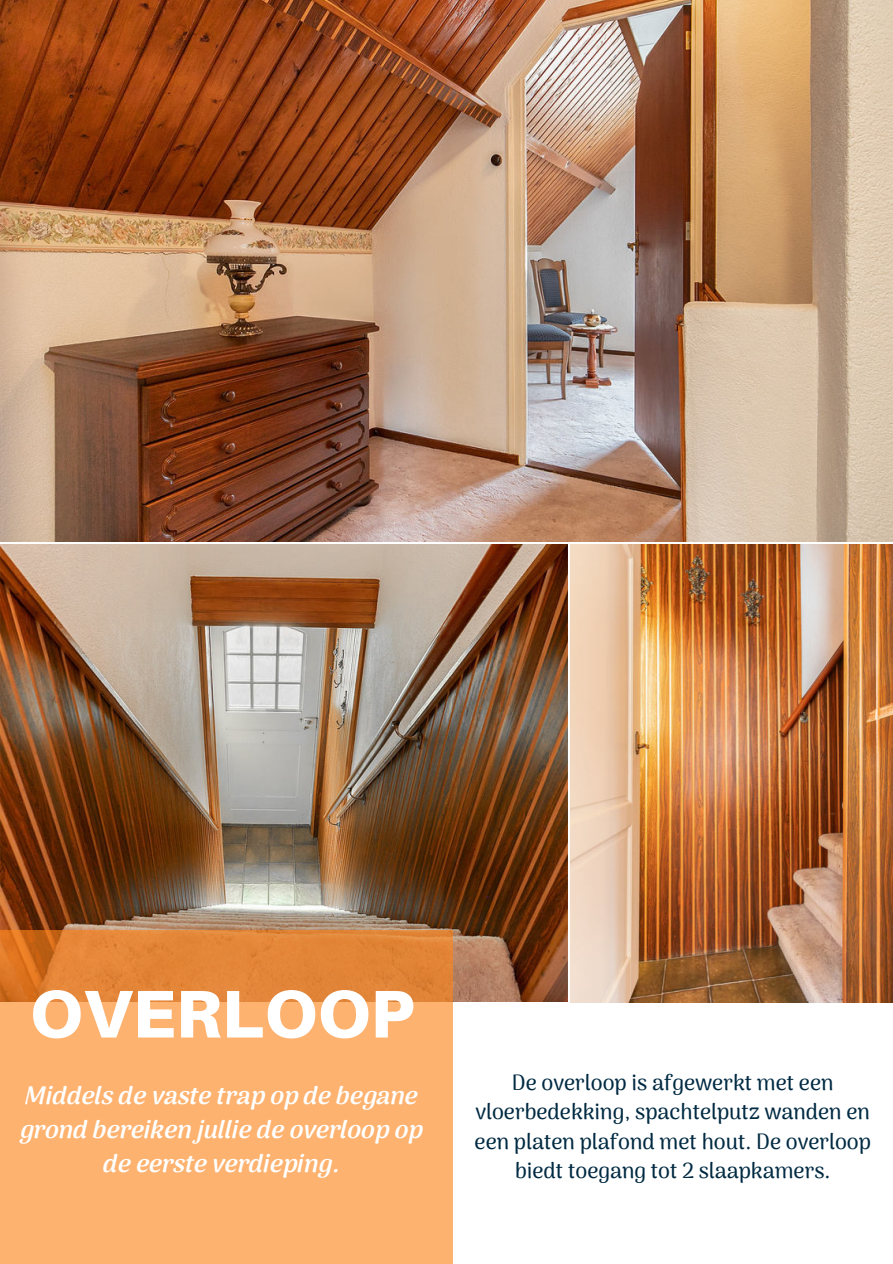
<style>
.page{position:relative;width:893px;height:1264px;background:#fff}
.page>*{position:absolute;margin:0;border:0;box-sizing:border-box;transform-origin:0 0}
.t1{font:900 67.35px "Aileron";color:#fff}
.t2{font:24.75px/33.8px "CA Generated";color:#fff;text-align:center}
.t3{font:500 21.6px/29.2px "Arima Madurai";color:#002a42;text-align:center}
</style>
<div class="page">
<img style="left:0;top:0;width:892px;height:541px">
<img style="left:0;top:545px;width:567px;height:456px">
<img style="left:570px;top:544px;width:322px;height:458px">
<svg style="left:0;top:930px;width:453px;height:333px;background:#f7a762"></svg>
<h1 class="t1" style="left:29px;top:974px;width:386px">OVERLOOP</h1>
<p class="t2" style="left:20px;top:1079px;width:404px">Middels de vaste trap op de begane grond bereiken jullie de overloop op de eerste verdieping.</p>
<p class="t3" style="left:474px;top:1068px;width:398px">De overloop is afgewerkt met een vloerbedekking, spachtelputz wanden en een platen plafond met hout. De overloop biedt toegang tot 2 slaapkamers.</p>
</div>
